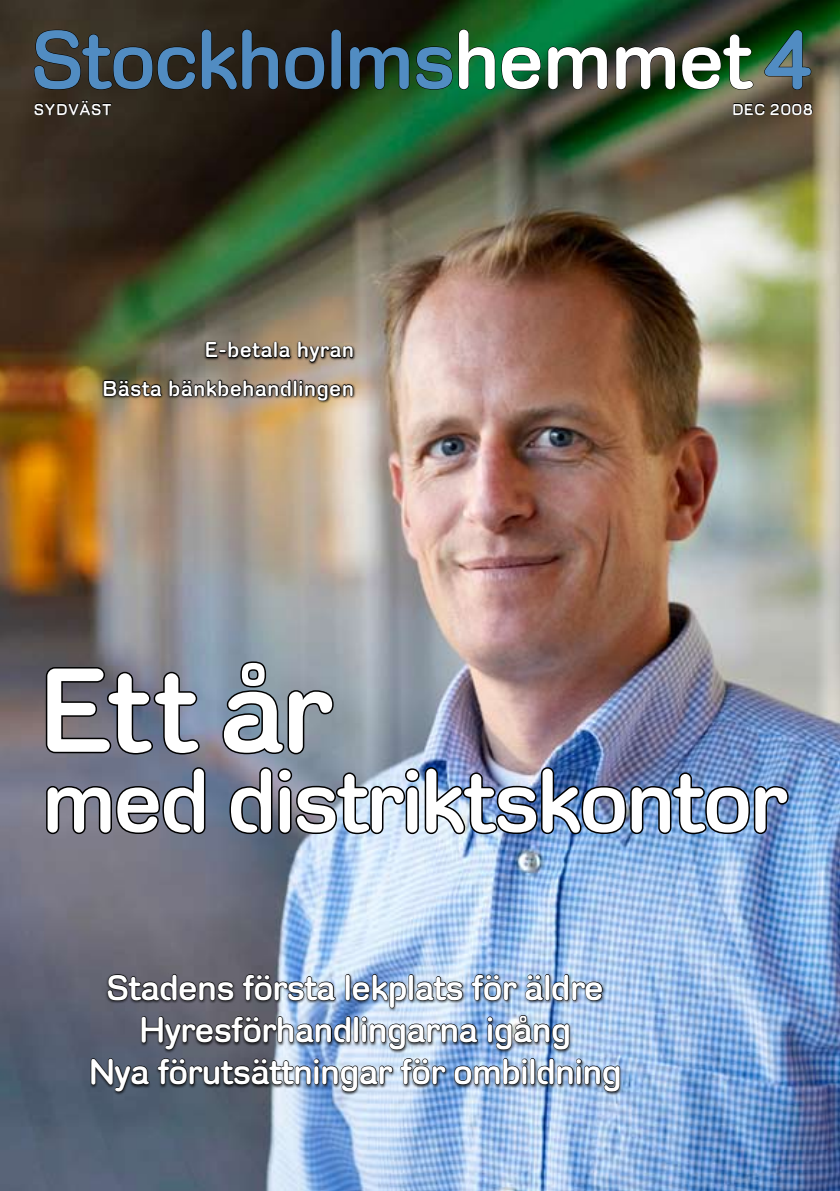
<style>
.page{position:relative;width:840px;height:1191px;background:#fff}
.page>*{position:absolute;margin:0;border:0;box-sizing:border-box;transform-origin:0 0}
.t1{font:700 122px "Stockholm Runt";color:#fff}
.t2{font:700 90px "Stockholm Runt";letter-spacing:-.01em;color:#fff}
.t3{font:700 84px "Stockholm Runt";color:#518cc2}
.t4{font:700 36px/42px "Stockholm Runt";color:#fff;text-align:center}
.t5{font:700 22px/38.2px "Stockholm Runt";letter-spacing:.04em;color:#fff;text-align:right}
.t6{font:700 16px "Stockholm Runt";letter-spacing:.09em;color:#fff}
.s1{color:#fff}
</style>
<div class="page">
<img style="left:0;top:0;width:839px;height:1191px">
<svg style="left:33px;top:29px;width:292px;height:62px;background:#2a2319"></svg>
<div style="left:331px;top:29px;width:10px;height:61px;border:1px solid #000;border-radius:5px"></div>
<svg style="left:349px;top:46px;width:60px;height:44px;background:#13220a"></svg>
<svg style="left:415px;top:29px;width:126px;height:61px;background:#0b602b"></svg>
<svg style="left:547px;top:46px;width:60px;height:44px;background:#1e3a24"></svg>
<svg style="left:615px;top:33px;width:138px;height:57px;background:#253a20"></svg>
<svg style="left:763px;top:29px;width:48px;height:61px;background:#3e5832"></svg>
<svg style="left:34px;top:99px;width:78px;height:20px;background:#282118"></svg>
<svg style="left:732px;top:98px;width:80px;height:18px"></svg>
<svg style="left:102px;top:340px;width:305px;height:208px;background:#b3a08a"></svg>
<svg style="left:205px;top:341px;width:86px;height:18px;background:#443c32"></svg>
<svg style="left:297px;top:341px;width:56px;height:22px"></svg>
<svg style="left:103px;top:379px;width:59px;height:18px"></svg>
<svg style="left:169px;top:379px;width:122px;height:18px;background:#47413a"></svg>
<div style="left:293px;top:380px;width:4px;height:16px;border:1px solid #000"></div>
<svg style="left:299px;top:380px;width:54px;height:21px"></svg>
<svg style="left:44px;top:665px;width:157px;height:91px;background:#5d5f6c"></svg>
<svg style="left:221px;top:660px;width:114px;height:96px;background:#707d89"></svg>
<svg style="left:45px;top:765px;width:162px;height:70px;background:#5b5f6e"></svg>
<img style="left:228px;top:765px;width:561px;height:72px">
<div style="left:90px;top:973px;width:599px;height:201px;background:#000;opacity:.77"></div>
<svg style="left:107px;top:974px;width:127px;height:26px;background:#39383f"></svg>
<svg style="left:242px;top:974px;width:93px;height:26px;background:#545e6b"></svg>
<div style="left:345px;top:974px;width:5px;height:26px;border:1px solid #000;border-radius:2px"></div>
<svg style="left:352px;top:974px;width:54px;height:34px;background:#5a6f8d"></svg>
<div style="left:408px;top:974px;width:5px;height:26px;border:1px solid #000;border-radius:2px"></div>
<svg style="left:415px;top:976px;width:47px;height:24px"></svg>
<svg style="left:471px;top:974px;width:46px;height:26px"></svg>
<svg style="left:525px;top:974px;width:18px;height:26px"></svg>
<div style="left:544px;top:974px;width:5px;height:26px;border:1px solid #000;border-radius:2px"></div>
<svg style="left:551px;top:974px;width:51px;height:26px"></svg>
<img style="left:141px;top:1016px;width:210px;height:34px">
<div style="left:354px;top:1016px;width:4px;height:26px;border:1px solid #000;border-radius:2px"></div>
<svg style="left:361px;top:1016px;width:116px;height:34px;background:#7f8d9f"></svg>
<img style="left:487px;top:1015px;width:82px;height:35px">
<svg style="left:91px;top:1058px;width:58px;height:34px;background:#313a45"></svg>
<svg style="left:157px;top:1058px;width:236px;height:34px;background:#576270"></svg>
<svg style="left:400px;top:1058px;width:46px;height:26px"></svg>
<svg style="left:453px;top:1058px;width:74px;height:26px;background:#59708c"></svg>
<div style="left:522px;top:1065px;width:4px;height:19px;border:1px solid #000;border-radius:2px"></div>
<div style="left:530px;top:1058px;width:4px;height:26px;border:1px solid #000;border-radius:2px"></div>
<svg style="left:536px;top:1058px;width:83px;height:34px;background:#6a7d96"></svg>
<h3 class="t3" style="left:32px;top:11px;width:782px">Stockholms<span class="s1">hemmet</span>4</h3>
<p class="t6" style="left:34px;top:100px;width:79px">SYDVÄST</p>
<p class="t6" style="left:732px;top:100px;width:82px">DEC 2008</p>
<p class="t5" style="left:103px;top:331px;width:252px">E-betala hyran<br>Bästa bänkbehandlingen</p>
<h1 class="t1" style="left:43px;top:640px;width:289px">Ett år</h1>
<h2 class="t2" style="left:43px;top:749px;width:744px">med distriktskontor</h2>
<p class="t4" style="left:89px;top:966px;width:533px">Stadens första lekplats för äldre<br>Hyresförhandlingarna igång<br>Nya förutsättningar för ombildning</p>
</div>
